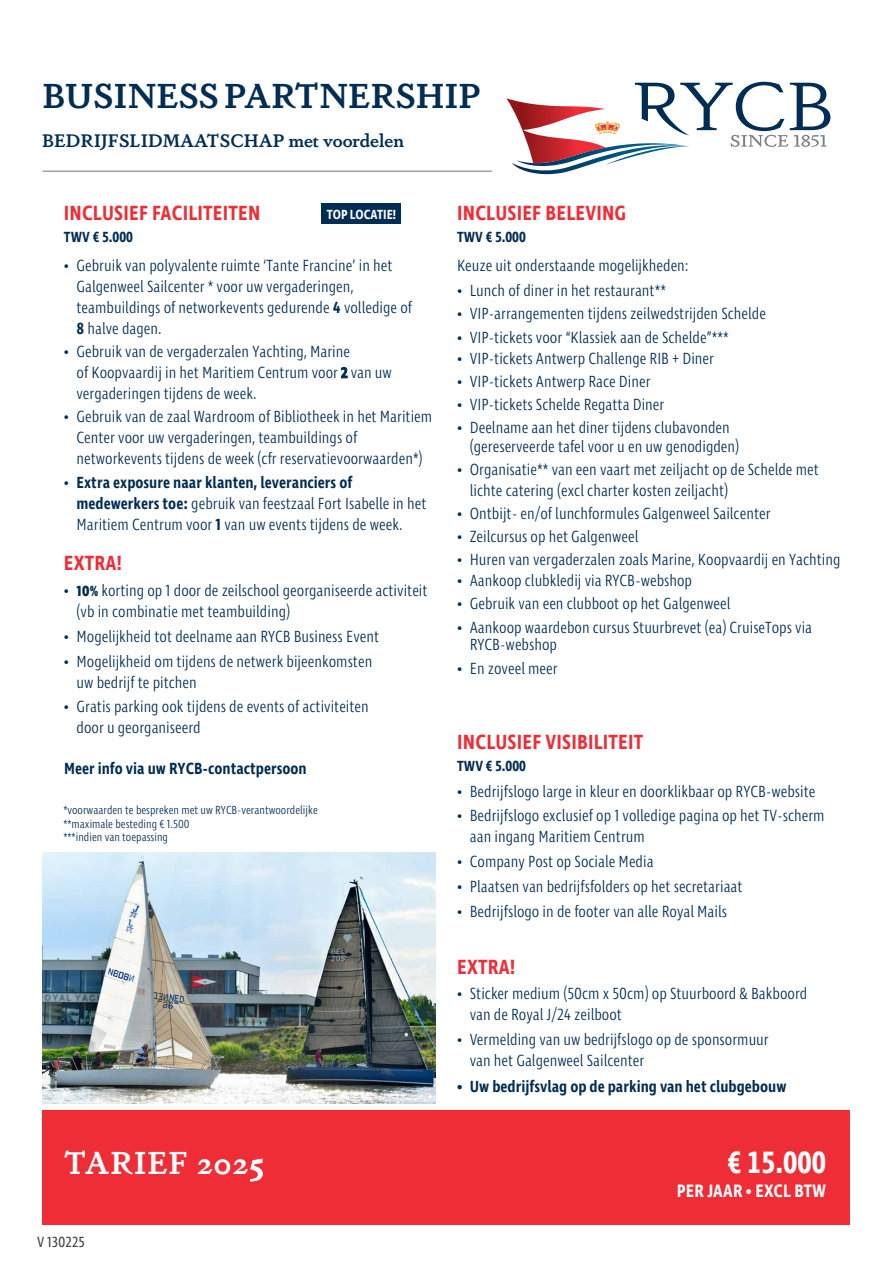
<style>
.page{position:relative;width:893px;height:1263px;background:#fff}
.page>*{position:absolute;margin:0;border:0;box-sizing:border-box;transform-origin:0 0}
.t1{font:600 34.35px "Dapifer";color:#002d54}
.t2{font:600 31.5px "Dapifer";letter-spacing:.025em;color:#fff}
.t3{font:600 31.5px "Ingra Cd";color:#fff}
.t4{font:600 21px "Ingra Cd";letter-spacing:.01em;color:#ee2d36}
.t5{font:600 18.3px "Ingra Cd";letter-spacing:.01em;color:#fff}
.t6{font:600 18px "Dapifer";color:#002d54}
.t7{font:300 16.5px/21px "Ingra Cd";color:#002d54}
.t8{font:600 16.5px "Ingra Cd";color:#002d54}
.t9{font:600 16.5px "Ingra Cd";color:#002c54}
.t10{font:600 15px "Ingra Cd";color:#002d54}
.t11{font:15px "Ingra Cd";color:#444}
.t12{font:600 13.5px "Ingra Cd";color:#fff}
.t13{font:300 12px/13.8px "Ingra Cd";color:#002c54}
.s1{font-weight:600}
.s2{font-weight:600;font-size:15px}
.s3{font-weight:700;font-size:15px}
</style>
<div class="page">
<hr style="left:43px;top:171px;width:449px;height:1px;background:#7b7c7f">
<svg style="left:506px;top:82px;width:324px;height:93px"></svg>
<div style="left:43px;top:1110px;width:807px;height:115px;background:#ee2d36"></div>
<img style="left:43px;top:853px;width:393px;height:250px">
<div style="left:322px;top:204px;width:79px;height:20px;background:#002d54"></div>
<h1 class="t1" style="left:43px;top:72px;width:440px">BUSINESS PARTNERSHIP</h1>
<p class="t6" style="left:42px;top:128px;width:363px">BEDRIJFSLIDMAATSCHAP met voordelen</p>
<p class="t4" style="left:64px;top:199px;width:198px">INCLUSIEF FACILITEITEN</p>
<p class="t10" style="left:64px;top:227px;width:71px">TWV € 5.000</p>
<p class="t7" style="left:77px;top:256px;width:337px;text-indent:-13px">• Gebruik van polyvalente ruimte ‘Tante Francine’ in het Galgenweel Sailcenter * voor uw vergaderingen, teambuildings of networkevents gedurende <span class="s1">4</span> volledige of <span class="s1">8</span> halve dagen.</p>
<p class="t7" style="left:77px;top:342px;width:317px;text-indent:-13px">• Gebruik van de vergaderzalen Yachting, Marine<br>of Koopvaardij in het Maritiem Centrum voor <span class="s2">2</span> van uw vergaderingen tijdens de week.</p>
<p class="t7" style="left:77px;top:407px;width:357px;text-indent:-13px">• Gebruik van de zaal Wardroom of Bibliotheek in het Maritiem<br>Center voor uw vergaderingen, teambuildings of networkevents tijdens de week (cfr reservatievoorwaarden*)</p>
<p class="t7" style="left:77px;top:473px;width:351px;text-indent:-13px">• <span class="s1">Extra exposure naar klanten, leveranciers of medewerkers toe:</span> gebruik van feestzaal Fort Isabelle in het<br>Maritiem Centrum voor <span class="s1">1</span> van uw events tijdens de week.</p>
<p class="t4" style="left:64px;top:550px;width:59px">EXTRA!</p>
<p class="t7" style="left:77px;top:580px;width:353px;text-indent:-13px">• <span class="s3">10%</span> korting op 1 door de zeilschool georganiseerde activiteit (vb in combinatie met teambuilding)</p>
<p class="t7" style="left:64px;top:627px;width:317px">• Mogelijkheid tot deelname aan RYCB Business Event</p>
<p class="t7" style="left:77px;top:652px;width:297px;text-indent:-13px">• Mogelijkheid om tijdens de netwerk bijeenkomsten uw bedrijf te pitchen</p>
<p class="t7" style="left:77px;top:697px;width:294px;text-indent:-13px">• Gratis parking ook tijdens de events of activiteiten door u georganiseerd</p>
<p class="t12" style="left:327px;top:206px;width:71px">TOP LOCATIE!</p>
<p class="t9" style="left:64px;top:758px;width:244px">Meer info via uw RYCB-contactpersoon</p>
<p class="t13" style="left:63px;top:803px;width:256px">*voorwaarden te bespreken met uw RYCB-verantwoordelijke **maximale besteding € 1.500<br>***indien van toepassing</p>
<p class="t4" style="left:457px;top:200px;width:171px">INCLUSIEF BELEVING</p>
<p class="t10" style="left:457px;top:228px;width:70px">TWV € 5.000</p>
<p class="t7" style="left:457px;top:256px;width:233px">Keuze uit onderstaande mogelijkheden:</p>
<p class="t7" style="left:457px;top:281px;width:210px">• Lunch of diner in het restaurant**</p>
<p class="t7" style="left:457px;top:303px;width:310px">• VIP-arrangementen tijdens zeilwedstrijden Schelde</p>
<p class="t7" style="left:457px;top:328px;width:273px">• VIP-tickets voor “Klassiek aan de Schelde”***</p>
<p class="t7" style="left:457px;top:349px;width:258px">• VIP-tickets Antwerp Challenge RIB + Diner</p>
<p class="t7" style="left:457px;top:372px;width:195px">• VIP-tickets Antwerp Race Diner</p>
<p class="t7" style="left:457px;top:395px;width:209px">• VIP-tickets Schelde Regatta Diner</p>
<p class="t7" style="left:470px;top:418px;width:271px;line-height:19.8px;text-indent:-13px">• Deelname aan het diner tijdens clubavonden (gereserveerde tafel voor u en uw genodigden)</p>
<p class="t7" style="left:470px;top:460px;width:351px;text-indent:-13px">• Organisatie** van een vaart met zeiljacht op de Schelde met lichte catering (excl charter kosten zeiljacht)</p>
<p class="t7" style="left:457px;top:503px;width:315px">• Ontbijt- en/of lunchformules Galgenweel Sailcenter</p>
<p class="t7" style="left:457px;top:527px;width:183px">• Zeilcursus op het Galgenweel</p>
<p class="t7" style="left:457px;top:550px;width:385px">• Huren van vergaderzalen zoals Marine, Koopvaardij en Yachting</p>
<p class="t7" style="left:457px;top:571px;width:237px">• Aankoop clubkledij via RYCB-webshop</p>
<p class="t7" style="left:457px;top:594px;width:275px">• Gebruik van een clubboot op het Galgenweel</p>
<p class="t7" style="left:470px;top:619px;width:344px;line-height:17.4px;text-indent:-13px">• Aankoop waardebon cursus Stuurbrevet (ea) CruiseTops via<br>RYCB-webshop</p>
<p class="t7" style="left:457px;top:658px;width:102px">• En zoveel meer</p>
<p class="t4" style="left:457px;top:729px;width:188px">INCLUSIEF VISIBILITEIT</p>
<p class="t10" style="left:457px;top:757px;width:70px">TWV € 5.000</p>
<p class="t7" style="left:457px;top:782px;width:360px">• Bedrijfslogo large in kleur en doorklikbaar op RYCB-website</p>
<p class="t7" style="left:470px;top:805px;width:356px;text-indent:-13px">• Bedrijfslogo exclusief op 1 volledige pagina op het TV-scherm aan ingang Maritiem Centrum</p>
<p class="t7" style="left:457px;top:852px;width:198px">• Company Post op Sociale Media</p>
<p class="t7" style="left:457px;top:877px;width:287px">• Plaatsen van bedrijfsfolders op het secretariaat</p>
<p class="t7" style="left:457px;top:902px;width:272px">• Bedrijfslogo in de footer van alle Royal Mails</p>
<p class="t4" style="left:457px;top:954px;width:59px">EXTRA!</p>
<p class="t7" style="left:470px;top:984px;width:339px;text-indent:-13px">• Sticker medium (50cm x 50cm) op Stuurboord &amp; Bakboord van de Royal J/24 zeilboot</p>
<p class="t7" style="left:470px;top:1030px;width:300px;text-indent:-13px">• Vermelding van uw bedrijfslogo op de sponsormuur van het Galgenweel Sailcenter</p>
<p class="t8" style="left:457px;top:1076px;width:331px">• Uw bedrijfsvlag op de parking van het clubgebouw</p>
<h2 class="t2" style="left:64px;top:1141px;width:202px">TARIEF 2025</h2>
<h2 class="t3" style="left:727px;top:1142px;width:100px">€ 15.000</h2>
<p class="t5" style="left:677px;top:1179px;width:151px">PER JAAR • EXCL BTW</p>
<p class="t11" style="left:37px;top:1232px;width:49px">V 130225</p>
</div>
